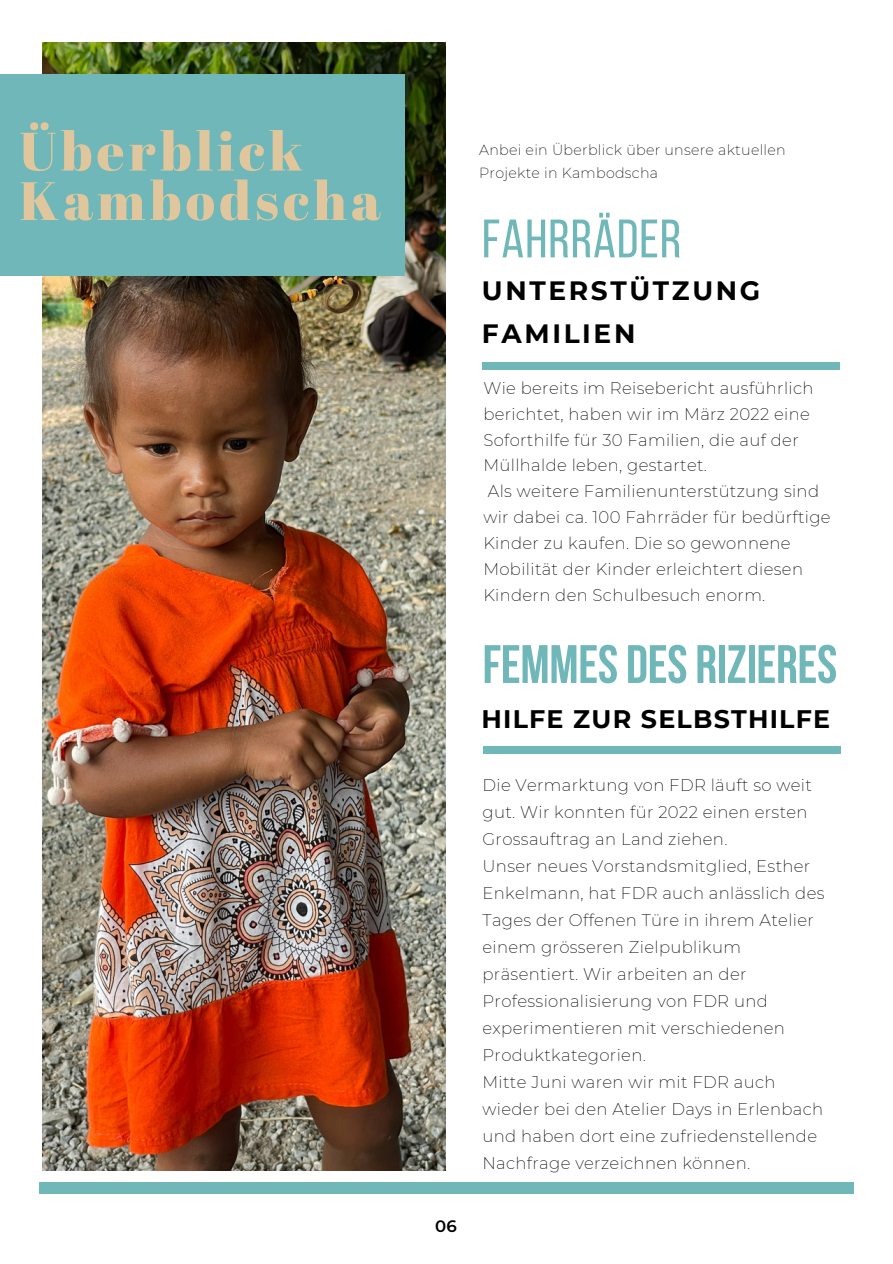
<style>
.page{position:relative;width:893px;height:1264px;background:#fff}
.page>*{position:absolute;margin:0;border:0;box-sizing:border-box;transform-origin:0 0}
.t1{font:54px/49.5px "Abril Fatface";letter-spacing:.08em;color:#dfc69d}
.t2{font:700 54px "Bebas Neue";letter-spacing:-.005em;color:#6fb7b8}
.t3{font:54px "Bebas Neue";letter-spacing:.02em;color:#6fb7b8}
.t4{font:700 26.4px/42.8px "Montserrat";letter-spacing:.1em;color:#000}
.t5{font:700 25.35px "Montserrat";letter-spacing:.05em;color:#000}
.t6{font:200 16.5px/27px "Montserrat";letter-spacing:.02em;color:#000}
.t7{font:600 16.5px "Montserrat";color:#000}
.t8{font:200 14.25px/22.5px "Montserrat";letter-spacing:.02em;color:#000}
</style>
<div class="page">
<img style="left:43px;top:43px;width:402px;height:1127px">
<div style="left:0;top:74px;width:405px;height:201px;background:#6fb7b8"></div>
<div style="left:39px;top:1182px;width:814px;height:11px;background:#6fb7b8"></div>
<div style="left:482px;top:363px;width:357px;height:6px;background:#6fb7b8"></div>
<div style="left:483px;top:747px;width:358px;height:6px;background:#6fb7b8"></div>
<h1 class="t1" style="left:19px;top:125px;width:363px">Überblick<br>Kambodscha</h1>
<p class="t7" style="left:435px;top:1216px;width:23px">06</p>
<p class="t8" style="left:479px;top:139px;width:308px">Anbei ein Überblick über unsere aktuellen<br>Projekte in Kambodscha</p>
<h1 class="t3" style="left:482px;top:217px;width:201px">FAHRRÄDER</h1>
<h2 class="t4" style="left:482px;top:269px;width:280px">UNTERSTÜTZUNG<br>FAMILIEN</h2>
<p class="t6" style="left:483px;top:375px;width:349px;line-height:25.8px">Wie bereits im Reisebericht ausführlich berichtet, haben wir im März 2022 eine Soforthilfe für 30 Familien, die auf der Müllhalde leben, gestartet.<br>Als weitere Familienunterstützung sind wir dabei ca. 100 Fahrräder für bedürftige Kinder zu kaufen. Die so gewonnene Mobilität der Kinder erleichtert diesen Kindern den Schulbesuch enorm.</p>
<h1 class="t2" style="left:482px;top:642px;width:356px">FEMMES DES RIZIERES</h1>
<h3 class="t5" style="left:481px;top:703px;width:350px">HILFE ZUR SELBSTHILFE</h3>
<p class="t6" style="left:482px;top:771px;width:343px">Die Vermarktung von FDR läuft so weit gut. Wir konnten für 2022 einen ersten Grossauftrag an Land ziehen.<br>Unser neues Vorstandsmitglied, Esther Enkelmann, hat FDR auch anlässlich des Tages der Offenen Türe in ihrem Atelier einem grösseren Zielpublikum präsentiert. Wir arbeiten an der Professionalisierung von FDR und experimentieren mit verschiedenen Produktkategorien.<br>Mitte Juni waren wir mit FDR auch wieder bei den Atelier Days in Erlenbach und haben dort eine zufriedenstellende Nachfrage verzeichnen können.</p>
</div>
